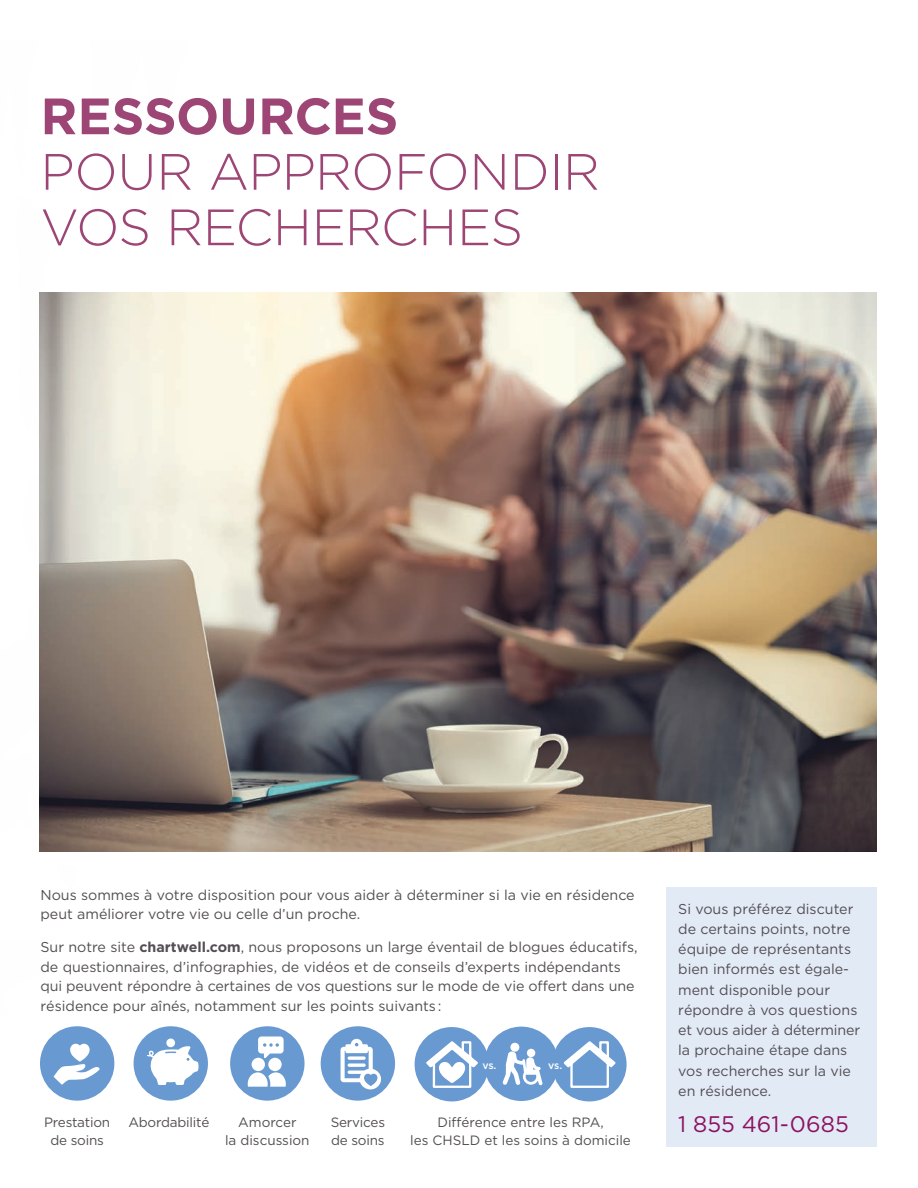
<style>
.page{position:relative;width:918px;height:1188px;background:#fff}
.page>*{position:absolute;margin:0;border:0;box-sizing:border-box;transform-origin:0 0}
.Body_Copy{font:300 51px/55.5px "Gotham HTF";letter-spacing:-.005em;color:#9d4575}
.Body_Copy-2{font:22.5px "Gotham HTF";letter-spacing:.01em;color:#8c1260}
.Body_Copy-3{font:14.25px/20.2px "Gotham HTF";color:#534e53}
.Body_Copy-4{font:13.5px/18px "Gotham HTF";color:#534e53;text-align:center}
.Body_Copy-5{font:500 10.5px "Gotham HTF";color:#fff}
.s1{font-weight:700}
</style>
<div class="page">
<img style="left:39px;top:292px;width:837px;height:560px">
<div style="left:40px;top:1026px;width:74px;height:75px;background:#689ad1;border-radius:50%"></div>
<svg style="left:54px;top:1044px;width:46px;height:41px"></svg>
<div style="left:230px;top:1026px;width:75px;height:75px;background:#689ad1;border-radius:50%"></div>
<div style="left:252px;top:1058px;width:13px;height:13px;background:#fff;border-radius:50%"></div>
<svg style="left:258px;top:1037px;width:26px;height:21px"></svg>
<div style="left:268px;top:1058px;width:14px;height:13px;background:#fff;border-radius:50%"></div>
<svg style="left:248px;top:1072px;width:38px;height:15px"></svg>
<div style="left:321px;top:1026px;width:74px;height:75px;background:#689ad1;border-radius:50%"></div>
<svg style="left:341px;top:1039px;width:40px;height:50px"></svg>
<div style="left:134px;top:1026px;width:74px;height:75px;background:#689ad1;border-radius:50%"></div>
<div style="left:166px;top:1039px;width:9px;height:8px;background:#fff;border-radius:50%"></div>
<svg style="left:147px;top:1046px;width:52px;height:39px"></svg>
<div style="left:484px;top:1027px;width:75px;height:74px;background:#689ad1;border-radius:50%"></div>
<div style="left:510px;top:1043px;width:9px;height:9px;background:#fff;border-radius:50%"></div>
<div style="left:527px;top:1049px;width:8px;height:8px;background:#fff;border-radius:50%"></div>
<svg style="left:502px;top:1051px;width:41px;height:34px"></svg>
<div style="left:415px;top:1027px;width:74px;height:74px;background:#689ad1;border-radius:50%"></div>
<svg style="left:424px;top:1039px;width:56px;height:50px"></svg>
<div style="left:552px;top:1027px;width:75px;height:74px;background:#689ad1;border-radius:50%"></div>
<svg style="left:561px;top:1039px;width:57px;height:50px"></svg>
<div style="left:666px;top:888px;width:210px;height:259px;background:#e2eaf6"></div>
<p class="Body_Copy" style="left:40px;top:88px;width:561px"><span class="s1">RESSOURCES<br></span>POUR APPROFONDIR<br>VOS RECHERCHES</p>
<p class="Body_Copy-3" style="left:40px;top:885px;width:596px;line-height:19.5px">Nous sommes à votre disposition pour vous aider à déterminer si la vie en résidence peut améliorer votre vie ou celle d’un proche.</p>
<p class="Body_Copy-3" style="left:40px;top:937px;width:599px;line-height:19.5px">Sur notre site <span class="s1">chartwell.com</span>, nous proposons un large éventail de blogues éducatifs, de questionnaires, d’infographies, de vidéos et de conseils d’experts indépendants qui peuvent répondre à certaines de vos questions sur le mode de vie offert dans une résidence pour aînés, notamment sur les points suivants:</p>
<p class="Body_Copy-4" style="left:44px;top:1113px;width:68px">Prestation de soins</p>
<p class="Body_Copy-4" style="left:128px;top:1113px;width:83px">Abordabilité</p>
<p class="Body_Copy-4" style="left:331px;top:1113px;width:56px;text-align:left">Services de soins</p>
<p class="Body_Copy-4" style="left:225px;top:1113px;width:86px">Amorcer<br>la discussion</p>
<p class="Body_Copy-5" style="left:482px;top:1059px;width:16px">vs.</p>
<p class="Body_Copy-5" style="left:548px;top:1059px;width:16px">vs.</p>
<p class="Body_Copy-4" style="left:410px;top:1113px;width:222px">Différence entre les RPA,<br>les CHSLD et les soins à domicile</p>
<p class="Body_Copy-3" style="left:678px;top:898px;width:183px">Si vous préférez discuter de certains points, notre équipe de représentants bien informés est égale&shy;ment disponible pour répondre à vos questions et vous aider à déterminer la prochaine étape dans vos recherches sur la vie en résidence.</p>
<p class="Body_Copy-2" style="left:678px;top:1112px;width:172px">1 855 461-0685</p>
</div>
